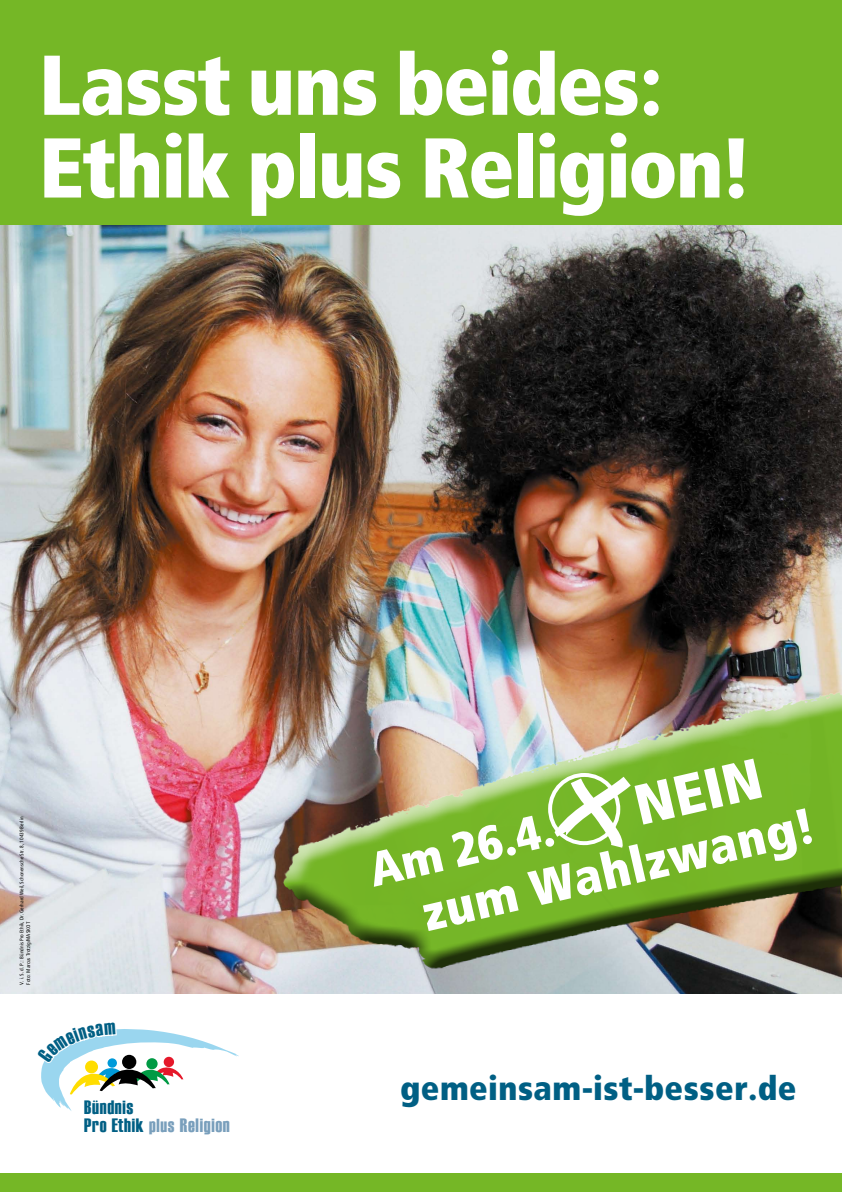
<style>
.page{position:relative;width:842px;height:1192px;background:#fff}
.page>*{position:absolute;margin:0;border:0;box-sizing:border-box;transform-origin:0 0}
.t1{font:88.65px/82.8px "Frutiger Bla Con";letter-spacing:-.01em;color:#fff}
.t2{font:59.4px "Frutiger Bla Con";color:#fff}
.t3{font:52.5px "Frutiger Bla Con";color:#fff}
.t4{font:50.5px "Frutiger Bla Con";color:#fff}
.t5{font:34.85px "Frutiger Bla Con";letter-spacing:.02em;color:#005f84}
.t6{font:19.3px/18.1px "Haettenschweiler";letter-spacing:.045em;color:#005f84}
.t7{font:5.55px/6.7px "Frutiger Reg Con";color:#000}
.s1{font-size:18.75px;color:#799fbc}
.s2{color:#799fbc}
</style>
<div class="page">
<img style="left:0;top:225px;width:842px;height:769px">
<div style="left:0;top:0;width:842px;height:225px;background:#75b726"></div>
<div style="left:0;top:1173px;width:842px;height:19px;background:#75b726"></div>
<img style="left:270px;top:667px;width:572px;height:311px">
<svg style="left:546px;top:765px;width:97px;height:96px"></svg>
<svg style="left:41px;top:1029px;width:198px;height:82px"></svg>
<h1 class="t1" style="left:39px;top:41px;width:715px">Lasst uns beides:<br>Ethik plus Religion!</h1>
<h2 class="t2" style="left:627px;top:771px;width:131px;rotate:-13deg">NEIN</h2>
<h3 class="t3" style="left:416px;top:883px;width:402px;rotate:-13deg">zum Wahlzwang!</h3>
<p class="t7" style="left:18px;top:985px;width:170px;rotate:-90deg">V. i. S. d. P.: Bündnis Pro Ethik, Dr. Gerhard Weil, Schonensche Str. 8, 10439 Berlin<br>Foto: Marcus Trotzig/MASKOT</p>
<h3 class="t4" style="left:363px;top:841px;width:190px;rotate:-13deg">Am 26.4.</h3>
<h3 class="t6" style="left:84px;top:1097px;width:147px">Bündnis<br>Pro Ethik <span class="s1">plus</span> <span class="s2">Religion</span></h3>
<h3 class="t5" style="left:400px;top:1067px;width:398px">gemeinsam-ist-besser.de</h3>
</div>
